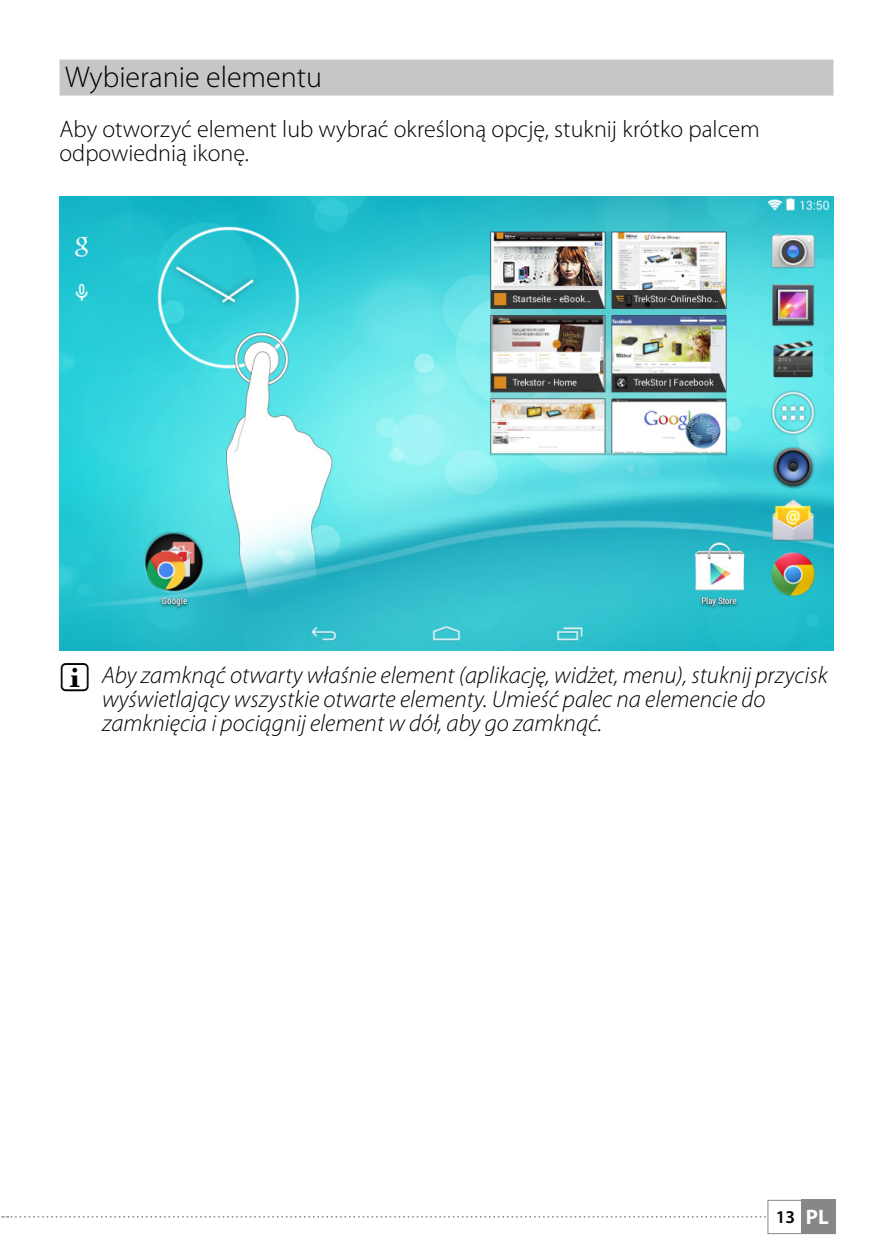
<style>
.page{position:relative;width:893px;height:1259px;background:#fff}
.page>*{position:absolute;margin:0;border:0;box-sizing:border-box;transform-origin:0 0}
.t1{font:300 30px "Myriad Pro";color:#000}
.t2{font:italic 300 24px/24px "Myriad Pro";color:#000}
.t3{font:300 24px/24px "Myriad Pro";color:#000}
.t4{font:600 18px "Myriad Pro";color:#000}
.s1{font-weight:700;font-size:21px;color:#fff}
</style>
<div class="page">
<div style="left:801px;top:1200px;width:35px;height:34px;background:#878787"></div>
<div style="left:767px;top:1200px;width:69px;height:34px;border:1px solid #878787"></div>
<svg style="left:1px;top:1216px;width:765px;height:1px"></svg>
<div style="left:60px;top:60px;width:773px;height:36px;background:#c6c6c6"></div>
<img style="left:60px;top:197px;width:773px;height:454px">
<p class="t1" style="left:65px;top:61px;width:258px">Wybieranie elementu</p>
<p class="t3" style="left:60px;top:117px;width:702px">Aby otworzyć element lub wybrać określoną opcję, stuknij krótko palcem odpowiednią ikonę.</p>
<p class="t2" style="left:102px;top:663px;width:727px">Aby zamknąć otwarty właśnie element (aplikację, widżet, menu), stuknij przycisk wyświetlający wszystkie otwarte elementy. Umieść palec na elemencie do zamknięcia i pociągnij element w dół, aby go zamknąć.</p>
<p class="t4" style="left:776px;top:1206px;width:54px">13 <span class="s1">PL</span></p>
</div>
